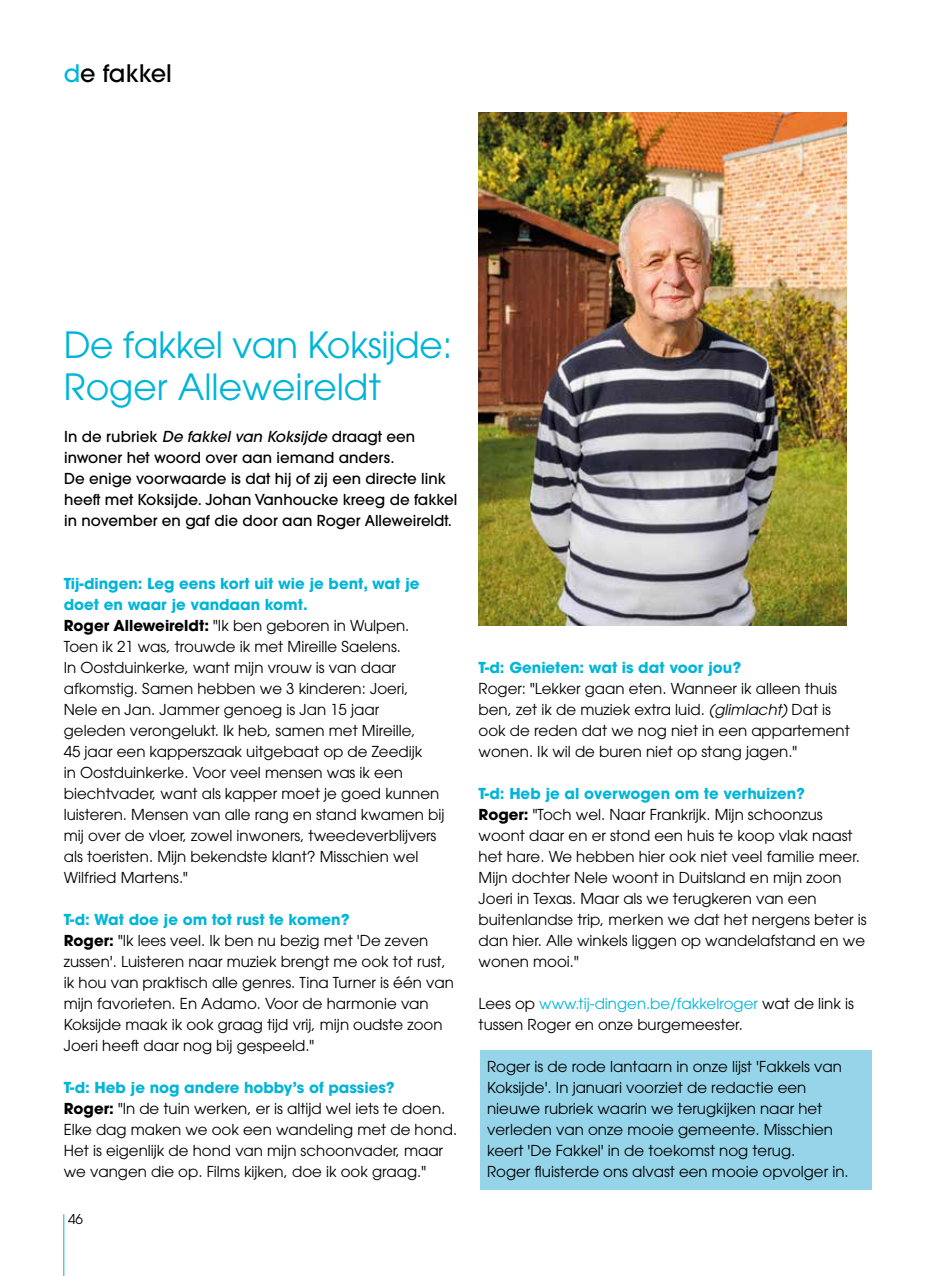
<style>
.page{position:relative;width:936px;height:1276px;background:#fff}
.page>*{position:absolute;margin:0;border:0;box-sizing:border-box;transform-origin:0 0}
.t1{font:36px/42px "ITC Avant Garde Pro";letter-spacing:-.01em;color:#00b5d8}
.t2{font:500 24px "ITC Avant Garde Pro";color:#000}
.t3{font:15px/21px "ITC Avant Garde Pro";color:#000}
.t4{font:500 15px/21px "ITC Avant Garde Pro";color:#000}
.t5{font:700 15px "ITC Avant Garde Pro";color:#00b5d8}
.t6{font:13.5px "ITC Avant Garde Pro";color:#000}
.s1{color:#00b5d8}
.s2{font-style:italic}
.s3{font-weight:700;color:#00b5d8}
.s4{font-weight:700}
</style>
<div class="page">
<img style="left:478px;top:113px;width:368px;height:512px">
<div style="left:480px;top:1050px;width:392px;height:140px;background:#96d4ea"></div>
<hr style="left:63px;top:1214px;width:1px;height:62px;background:#00b5d8">
<h2 class="t2" style="left:64px;top:57px;width:110px"><span class="s1">d</span>e fakkel</h2>
<h1 class="t1" style="left:64px;top:323px;width:390px">De fakkel van Koksijde:<br>Roger Alleweireldt</h1>
<p class="t4" style="left:64px;top:426px;width:394px">In de rubriek <span class="s2">De fakkel van Koksijde</span> draagt een inwoner het woord over aan iemand anders.<br>De enige voorwaarde is dat hij of zij een directe link heeft met Koksijde. Johan Vanhoucke kreeg de fakkel in november en gaf die door aan Roger Alleweireldt.</p>
<p class="t3" style="left:64px;top:573px;width:382px"><span class="s3">Tij-dingen: Leg eens kort uit wie je bent, wat je doet en waar je vandaan komt.<br></span><span class="s4">Roger Alleweireldt:</span> "Ik ben geboren in Wulpen.<br>Toen ik 21 was, trouwde ik met Mireille Saelens.<br>In Oostduinkerke, want mijn vrouw is van daar afkomstig. Samen hebben we 3 kinderen: Joeri, Nele en Jan. Jammer genoeg is Jan 15 jaar geleden verongelukt. Ik heb, samen met Mireille,<br>45 jaar een kapperszaak uitgebaat op de Zeedijk<br>in Oostduinkerke. Voor veel mensen was ik een biechtvader, want als kapper moet je goed kunnen luisteren. Mensen van alle rang en stand kwamen bij mij over de vloer, zowel inwoners, tweedeverblijvers als toeristen. Mijn bekendste klant? Misschien wel Wilfried Martens."</p>
<p class="t3" style="left:64px;top:909px;width:391px"><span class="s3">T-d: Wat doe je om tot rust te komen?<br></span><span class="s4">Roger:</span> "Ik lees veel. Ik ben nu bezig met 'De zeven zussen'. Luisteren naar muziek brengt me ook tot rust, ik hou van praktisch alle genres. Tina Turner is één van mijn favorieten. En Adamo. Voor de harmonie van Koksijde maak ik ook graag tijd vrij, mijn oudste zoon Joeri heeft daar nog bij gespeeld."</p>
<p class="t3" style="left:64px;top:1077px;width:395px"><span class="s3">T-d: Heb je nog andere hobby’s of passies?<br></span><span class="s4">Roger:</span> "In de tuin werken, er is altijd wel iets te doen.<br>Elke dag maken we ook een wandeling met de hond.<br>Het is eigenlijk de hond van mijn schoonvader, maar we vangen die op. Films kijken, doe ik ook graag."</p>
<p class="t6" style="left:68px;top:1211px;width:16px">46</p>
<p class="t5" style="left:478px;top:657px;width:264px">T-d: Genieten: wat is dat voor jou?</p>
<p class="t3" style="left:478px;top:678px;width:372px">Roger: "Lekker gaan eten. Wanneer ik alleen thuis ben, zet ik de muziek extra luid. <span class="s2">(glimlacht)</span> Dat is ook de reden dat we nog niet in een appartement wonen. Ik wil de buren niet op stang jagen."</p>
<p class="t3" style="left:478px;top:783px;width:389px"><span class="s3">T-d: Heb je al overwogen om te verhuizen?<br></span><span class="s4">Roger:</span> "Toch wel. Naar Frankrijk. Mijn schoonzus woont daar en er stond een huis te koop vlak naast het hare. We hebben hier ook niet veel familie meer.<br>Mijn dochter Nele woont in Duitsland en mijn zoon Joeri in Texas. Maar als we terugkeren van een buitenlandse trip, merken we dat het nergens beter is dan hier. Alle winkels liggen op wandelafstand en we wonen mooi."</p>
<p class="t3" style="left:478px;top:993px;width:377px">Lees op <span class="s1">www.tij-dingen.be/fakkelroger</span> wat de link is tussen Roger en onze burgemeester.</p>
<p class="t3" style="left:487px;top:1056px;width:363px">Roger is de rode lantaarn in onze lijst 'Fakkels van Koksijde'. In januari voorziet de redactie een nieuwe rubriek waarin we terugkijken naar het verleden van onze mooie gemeente. Misschien keert 'De Fakkel' in de toekomst nog terug.<br>Roger fluisterde ons alvast een mooie opvolger in.</p>
</div>
